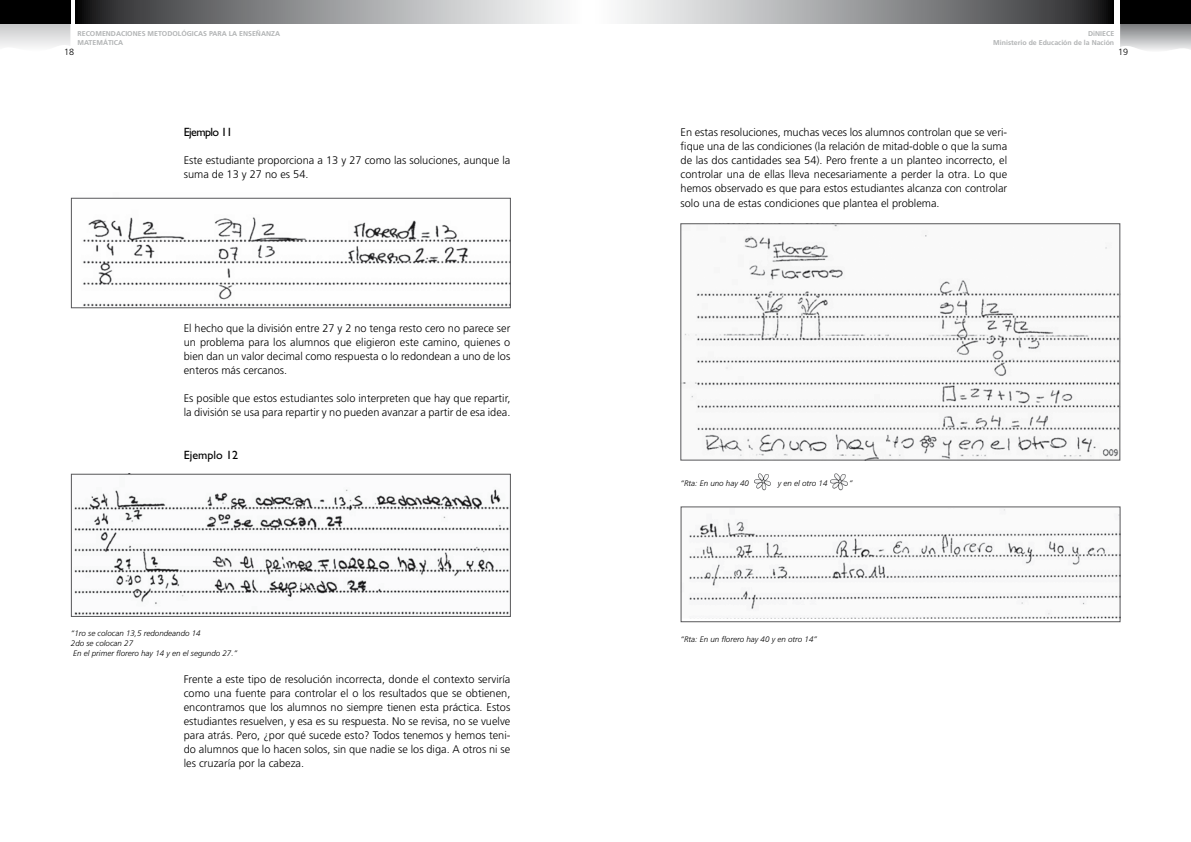
<style>
.page{position:relative;width:1191px;height:842px;background:#fff}
.page>*{position:absolute;margin:0;border:0;box-sizing:border-box;transform-origin:0 0}
.t1{font:12px "Gill Sans";letter-spacing:-.05em;color:#000}
.t2{font:12px "Gill Sans";color:#000}
.t3{font:300 11px/14px "Frutiger";color:#000;text-align:justify}
.t4{font:300 9px "Frutiger";color:#000}
.t5{font:italic 300 8px/10px "Frutiger";color:#000}
.t6{font:700 7px/9px "Frutiger";color:#b1b3b4}
</style>
<div class="page">
<svg style="left:0;top:23px;width:70px;height:24px;background:#d4d5d5"></svg>
<div style="left:0;top:0;width:70px;height:23px;background:#000"></div>
<svg style="left:76px;top:0;width:480px;height:23px;background:#909193"></svg>
<svg style="left:1120px;top:23px;width:71px;height:28px;background:#b0b1b3"></svg>
<div style="left:1120px;top:0;width:71px;height:23px;background:#000"></div>
<svg style="left:623px;top:0;width:490px;height:23px;background:#919294"></svg>
<img style="left:754px;top:474px;width:16px;height:17px">
<img style="left:830px;top:474px;width:17px;height:17px">
<img style="left:71px;top:197px;width:439px;height:109px">
<div style="left:71px;top:198px;width:440px;height:110px;border:1px solid #58585a"></div>
<img style="left:70px;top:474px;width:439px;height:143px">
<div style="left:71px;top:474px;width:440px;height:143px;border:1px solid #58585a"></div>
<img style="left:682px;top:225px;width:436px;height:234px">
<div style="left:680px;top:223px;width:440px;height:238px;border:1px solid #58585a"></div>
<img style="left:689px;top:509px;width:429px;height:110px">
<div style="left:680px;top:506px;width:440px;height:116px;border:1px solid #58585a"></div>
<p class="t6" style="left:77px;top:29px;width:204px">RECOMENDACIONES METODOLÓGICAS PARA LA ENSEÑANZA<br>MATEMÁTICA</p>
<p class="t4" style="left:64px;top:47px;width:12px">18</p>
<p class="t1" style="left:184px;top:125px;width:50px">Ejemplo 11</p>
<p class="t3" style="left:184px;top:153px;width:328px">Este estudiante proporciona a 13 y 27 como las soluciones, aunque la suma de 13 y 27 no es 54.</p>
<p class="t3" style="left:184px;top:321px;width:328px">El hecho que la división entre 27 y 2 no tenga resto cero no parece ser un problema para los alumnos que eligieron este camino, quienes o bien dan un valor decimal como respuesta o lo redondean a uno de los enteros más cercanos.</p>
<p class="t3" style="left:184px;top:391px;width:328px">Es posible que estos estudiantes solo interpreten que hay que repartir, la división se usa para repartir y no pueden avanzar a partir de esa idea.</p>
<p class="t2" style="left:184px;top:448px;width:56px">Ejemplo 12</p>
<p class="t5" style="left:71px;top:628px;width:168px">“1ro se colocan 13,5 redondeando 14<br>2do se colocan 27<br>En el primer florero hay 14 y en el segundo 27.”</p>
<p class="t3" style="left:184px;top:672px;width:328px">Frente a este tipo de resolución incorrecta, donde el contexto serviría como una fuente para controlar el o los resultados que se obtienen, encontramos que los alumnos no siempre tienen esta práctica. Estos estudiantes resuelven, y esa es su respuesta. No se revisa, no se vuelve para atrás. Pero, ¿por qué sucede esto? Todos tenemos y hemos teni&shy;do alumnos que lo hacen solos, sin que nadie se los diga. A otros ni se les cruzaría por la cabeza.</p>
<p class="t6" style="left:993px;top:29px;width:122px;text-align:right">DiNIECE<br>Ministerio de Educación de la Nación</p>
<p class="t3" style="left:680px;top:125px;width:328px">En estas resoluciones, muchas veces los alumnos controlan que se veri&shy;fique una de las condiciones (la relación de mitad-doble o que la suma de las dos cantidades sea 54). Pero frente a un planteo incorrecto, el controlar una de ellas lleva necesariamente a perder la otra. Lo que hemos observado es que para estos estudiantes alcanza con controlar solo una de estas condiciones que plantea el problema.</p>
<p class="t5" style="left:680px;top:478px;width:70px">“Rta: En uno hay 40</p>
<p class="t5" style="left:777px;top:478px;width:51px">y en el otro 14</p>
<p class="t5" style="left:849px;top:478px;width:5px">”</p>
<p class="t5" style="left:680px;top:634px;width:138px">“Rta: En un florero hay 40 y en otro 14”</p>
<p class="t4" style="left:1118px;top:47px;width:12px">19</p>
</div>
